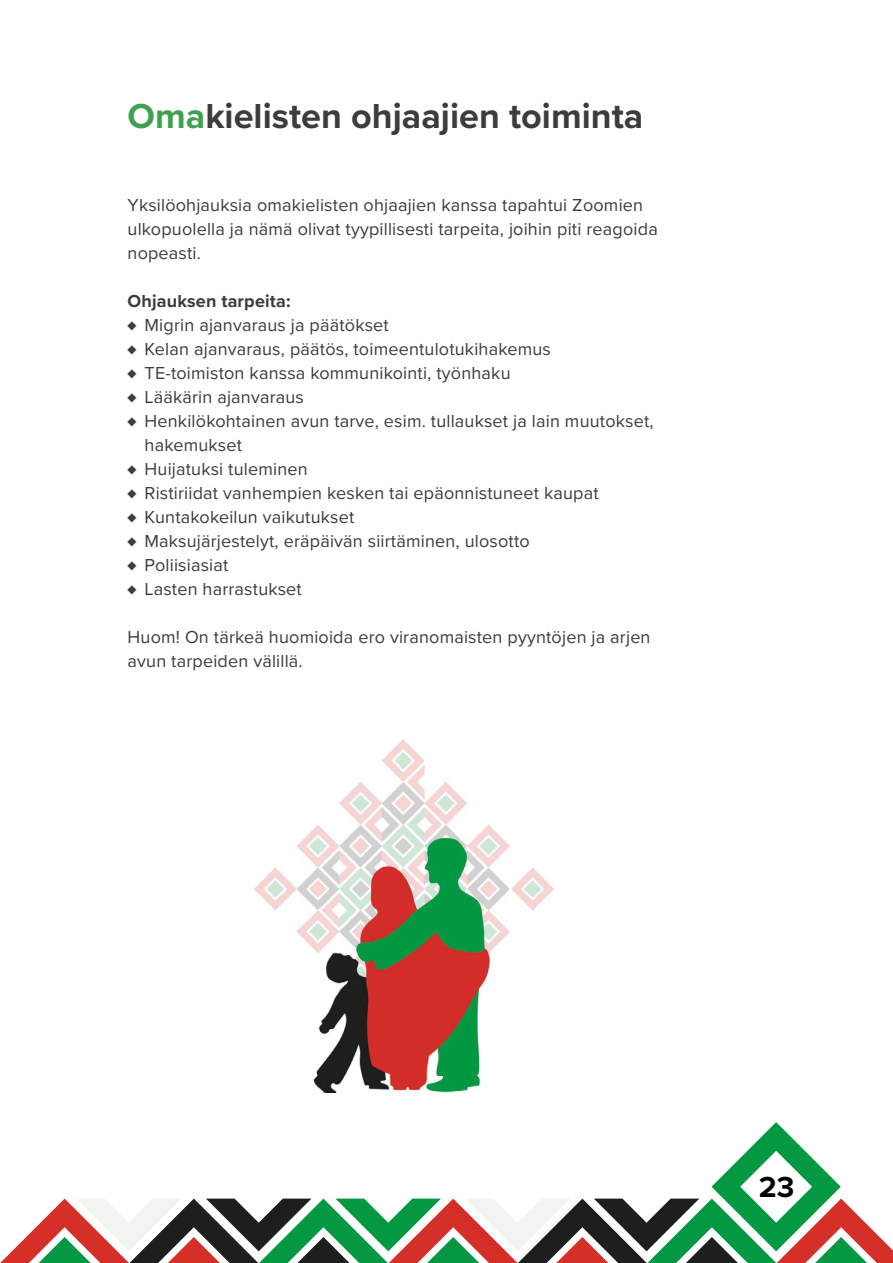
<style>
.page{position:relative;width:893px;height:1263px;background:#fff}
.page>*{position:absolute;margin:0;border:0;box-sizing:border-box;transform-origin:0 0}
.H1_Otsikko{font:700 36px "Proxima Nova";color:#3c3c3b}
.t1{font:700 30px "Proxima Nova";color:#000}
.Leipäteksti{font:18px/24px "Proxima Nova";letter-spacing:.01em;color:#3c3c3b}
.Leipäteksti-2{font:700 18px "Proxima Nova";letter-spacing:.01em;color:#3c3c3b}
.s1{color:#40a051}
</style>
<div class="page">
<svg style="left:0;top:1122px;width:893px;height:141px"></svg>
<img style="left:254px;top:739px;width:300px;height:354px">
<p class="H1_Otsikko" style="left:128px;top:89px;width:517px"><span class="s1">Oma</span>kielisten ohjaajien toiminta</p>
<p class="Leipäteksti" style="left:128px;top:192px;width:532px">Yksilöohjauksia omakielisten ohjaajien kanssa tapahtui Zoomien ulkopuolella ja nämä olivat tyypillisesti tarpeita, joihin piti reagoida nopeasti.</p>
<p class="Leipäteksti-2" style="left:128px;top:288px;width:165px">Ohjauksen tarpeita:</p>
<p class="Leipäteksti" style="left:128px;top:312px;width:263px">♦ Migrin ajanvaraus ja päätökset</p>
<p class="Leipäteksti" style="left:128px;top:336px;width:425px">♦ Kelan ajanvaraus, päätös, toimeentulotukihakemus</p>
<p class="Leipäteksti" style="left:128px;top:360px;width:385px">♦ TE-toimiston kanssa kommunikointi, työnhaku</p>
<p class="Leipäteksti" style="left:128px;top:384px;width:178px">♦ Lääkärin ajanvaraus</p>
<p class="Leipäteksti" style="left:145px;top:408px;width:511px;text-indent:-17px">♦ Henkilökohtainen avun tarve, esim. tullaukset ja lain muutokset, hakemukset</p>
<p class="Leipäteksti" style="left:128px;top:456px;width:182px">♦ Huijatuksi tuleminen</p>
<p class="Leipäteksti" style="left:128px;top:480px;width:473px">♦ Ristiriidat vanhempien kesken tai epäonnistuneet kaupat</p>
<p class="Leipäteksti" style="left:128px;top:504px;width:228px">♦ Kuntakokeilun vaikutukset</p>
<p class="Leipäteksti" style="left:128px;top:528px;width:404px">♦ Maksujärjestelyt, eräpäivän siirtäminen, ulosotto</p>
<p class="Leipäteksti" style="left:128px;top:552px;width:102px">♦ Poliisiasiat</p>
<p class="Leipäteksti" style="left:128px;top:576px;width:176px">♦ Lasten harrastukset</p>
<p class="Leipäteksti" style="left:128px;top:624px;width:524px">Huom! On tärkeä huomioida ero viranomaisten pyyntöjen ja arjen avun tarpeiden välillä.</p>
<h2 class="t1" style="left:759px;top:1165px;width:37px">23</h2>
</div>
